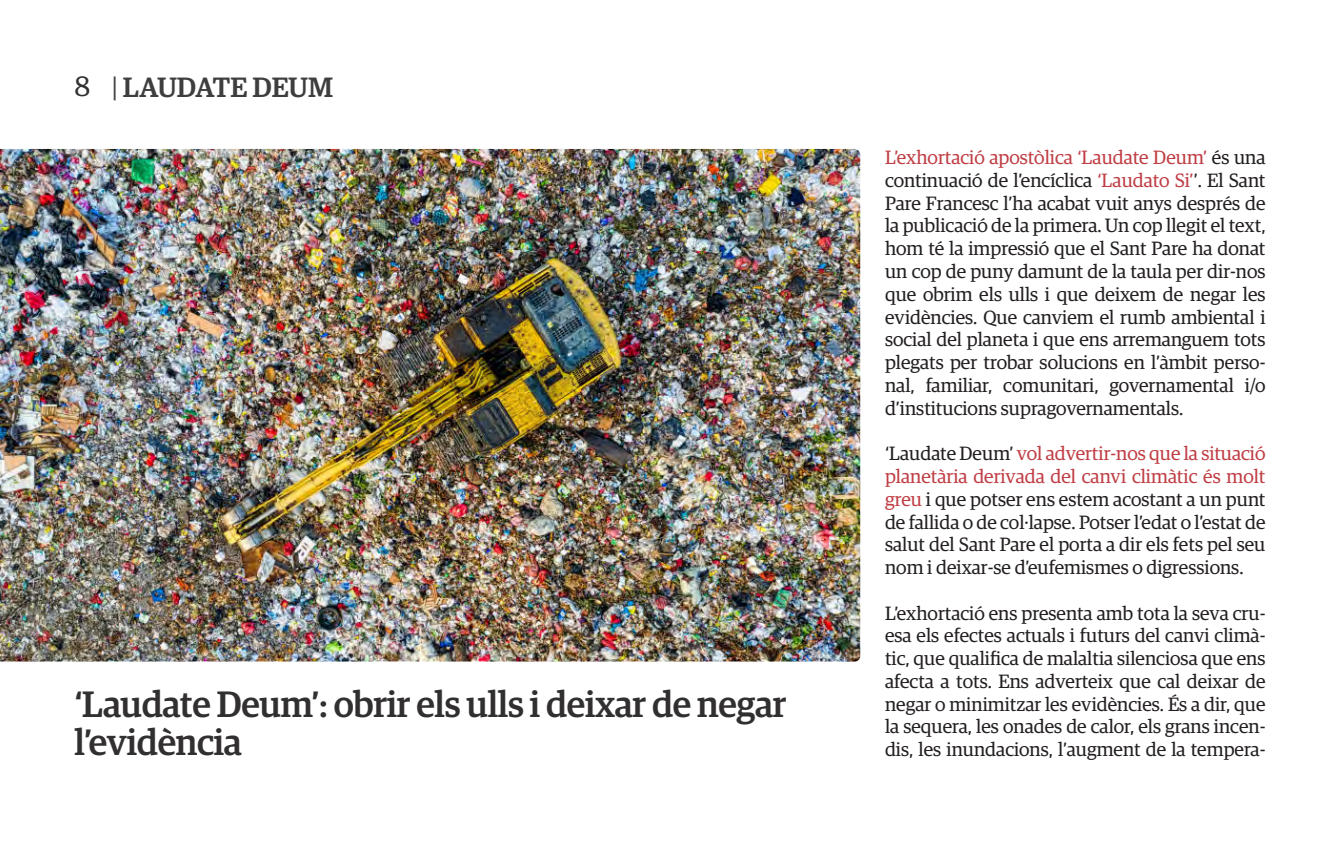
<style>
.page{position:relative;width:1340px;height:844px;background:#fff}
.page>*{position:absolute;margin:0;border:0;box-sizing:border-box;transform-origin:0 0}
.t1{font:500 36.75px "Guardian Egyp";letter-spacing:-.01em;color:#312f30}
.t2{font:500 28px "Guardian Egyp";color:#3e3e3f}
.t3{font:19.25px/22.8px "Guardian Egyp";color:#231f20;text-align:justify}
.s1{font-weight:400;color:#312f30}
.s2{font-weight:400}
.s3{color:#c03e45}
</style>
<div class="page">
<img style="left:0;top:149px;width:860px;height:512px">
<h2 class="t2" style="left:74px;top:67px;width:260px"><span class="s1">8</span> <span class="s2">|</span> LAUDATE DEUM</h2>
<p class="t1" style="left:74px;top:677px;width:713px">‘Laudate Deum’: obrir els ulls i deixar de negar</p>
<p class="t1" style="left:74px;top:716px;width:169px">l’evidència</p>
<p class="t3" style="left:885px;top:145px;width:382px"><span class="s3">L’exhortació apostòlica ‘Laudate Deum’</span> és una continuació de l’encíclica <span class="s3">‘Laudato Si’</span>’. El Sant Pare Francesc l’ha acabat vuit anys després de la publicació de la primera. Un cop llegit el text, hom té la impressió que el Sant Pare ha donat un cop de puny damunt de la taula per dir-nos que obrim els ulls i que deixem de negar les evidències. Que canviem el rumb ambiental i social del planeta i que ens arremanguem tots plegats per trobar solucions en l’àmbit perso&shy;nal, familiar, comunitari, governamental i/o d’institucions supragovernamentals.</p>
<p class="t3" style="left:885px;top:441px;width:382px">‘Laudate Deum’ <span class="s3">vol advertir-nos que la situació planetària derivada del canvi climàtic és molt greu</span> i que potser ens estem acostant a un punt de fallida o de col·lapse. Potser l’edat o l’estat de salut del Sant Pare el porta a dir els fets pel seu nom i deixar-se d’eufemismes o digressions.</p>
<p class="t3" style="left:885px;top:600px;width:382px">L’exhortació ens presenta amb tota la seva cru&shy;esa els efectes actuals i futurs del canvi climà&shy;tic, que qualifica de malaltia silenciosa que ens afecta a tots. Ens adverteix que cal deixar de negar o minimitzar les evidències. És a dir, que la sequera, les onades de calor, els grans incen&shy;dis, les inundacions, l’augment de la tempera-</p>
</div>
